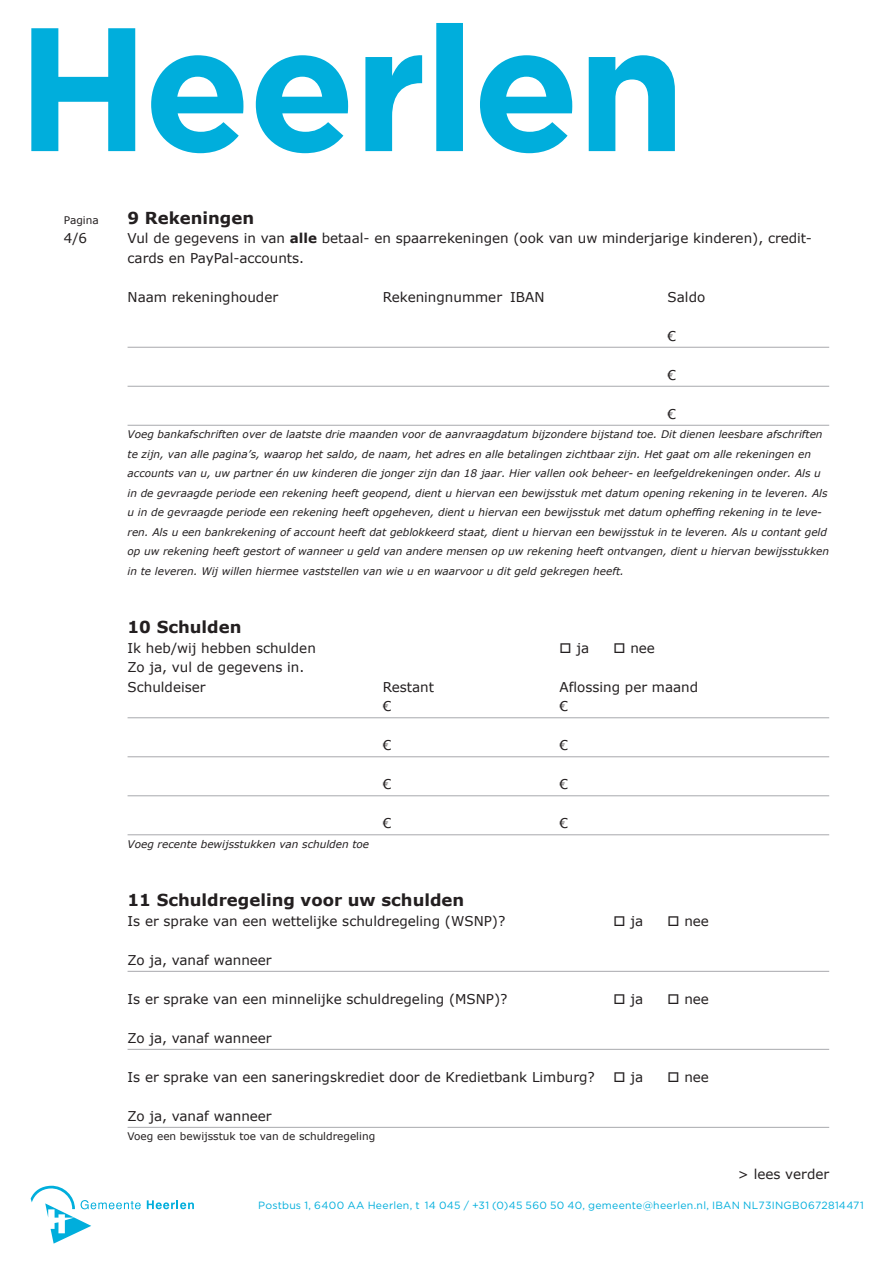
<style>
.page{position:relative;width:893px;height:1263px;background:#fff}
.page>*{position:absolute;margin:0;border:0;box-sizing:border-box;transform-origin:0 0}
.t1{font:700 16.5px "Verdana";color:#231f20}
.t2{font:13.5px/19.5px "Verdana";color:#231f20}
.t3{font:italic 10.5px/19.5px "Verdana";color:#231f20}
.t4{font:10.5px "Gotham";letter-spacing:.025em;color:#00aedc}
.t5{font:10.5px "Verdana";color:#231f20}
.s1{font-weight:700}
</style>
<div class="page">
<svg style="left:31px;top:23px;width:644px;height:130px"></svg>
<svg style="left:31px;top:1185px;width:110px;height:58px"></svg>
<svg style="left:147px;top:1200px;width:47px;height:9px"></svg>
<hr style="left:128px;top:347px;width:701px;height:1px;background:#a8a9ad">
<hr style="left:128px;top:386px;width:701px;height:1px;background:#a8a9ad">
<hr style="left:128px;top:425px;width:701px;height:1px;background:#a8a9ad">
<hr style="left:128px;top:717px;width:701px;height:1px;background:#a8a9ad">
<hr style="left:128px;top:756px;width:701px;height:1px;background:#a8a9ad">
<hr style="left:128px;top:795px;width:701px;height:1px;background:#a8a9ad">
<hr style="left:128px;top:834px;width:701px;height:1px;background:#a8a9ad">
<hr style="left:128px;top:971px;width:701px;height:1px;background:#a8a9ad">
<hr style="left:128px;top:1049px;width:701px;height:1px;background:#a8a9ad">
<hr style="left:128px;top:1127px;width:701px;height:1px;background:#a8a9ad">
<p class="t5" style="left:64px;top:213px;width:37px">Pagina</p>
<p class="t2" style="left:64px;top:228px;width:25px">4/6</p>
<h1 class="t1" style="left:128px;top:207px;width:128px">9 Rekeningen</h1>
<p class="t2" style="left:128px;top:228px;width:686px">Vul de gegevens in van <span class="s1">alle</span> betaal- en spaarrekeningen (ook van uw minderjarige kinderen), credit&shy;cards en PayPal-accounts.</p>
<p class="t2" style="left:128px;top:286px;width:152px">Naam rekeninghouder</p>
<p class="t2" style="left:383px;top:286px;width:163px">Rekeningnummer IBAN</p>
<p class="t2" style="left:668px;top:286px;width:39px">Saldo</p>
<p class="t2" style="left:668px;top:325px;width:10px">€</p>
<p class="t2" style="left:668px;top:364px;width:10px">€</p>
<p class="t2" style="left:668px;top:403px;width:10px">€</p>
<p class="t3" style="left:128px;top:424px;width:703px">Voeg bankafschriften over de laatste drie maanden voor de aanvraagdatum bijzondere bijstand toe. Dit dienen leesbare afschriften te zijn, van alle pagina’s, waarop het saldo, de naam, het adres en alle betalingen zichtbaar zijn. Het gaat om alle rekeningen en accounts van u, uw partner én uw kinderen die jonger zijn dan 18 jaar. Hier vallen ook beheer- en leefgeldrekeningen onder. Als u in de gevraagde periode een rekening heeft geopend, dient u hiervan een bewijsstuk met datum opening rekening in te leveren. Als u in de gevraagde periode een rekening heeft opgeheven, dient u hiervan een bewijsstuk met datum opheffing rekening in te leve&shy;ren. Als u een bankrekening of account heeft dat geblokkeerd staat, dient u hiervan een bewijsstuk in te leveren. Als u contant geld op uw rekening heeft gestort of wanneer u geld van andere mensen op uw rekening heeft ontvangen, dient u hiervan bewijsstukken in te leveren. Wij willen hiermee vaststellen van wie u en waarvoor u dit geld gekregen heeft.</p>
<h1 class="t1" style="left:128px;top:617px;width:115px">10 Schulden</h1>
<p class="t2" style="left:128px;top:637px;width:190px">Ik heb/wij hebben schulden</p>
<p class="t2" style="left:560px;top:637px;width:31px">□ ja</p>
<p class="t2" style="left:614px;top:637px;width:43px">□ nee</p>
<p class="t2" style="left:128px;top:657px;width:178px">Zo ja, vul de gegevens in.<br>Schuldeiser</p>
<p class="t2" style="left:383px;top:676px;width:53px">Restant</p>
<p class="t2" style="left:560px;top:676px;width:140px">Aflossing per maand</p>
<p class="t2" style="left:383px;top:696px;width:10px">€</p>
<p class="t2" style="left:560px;top:696px;width:10px">€</p>
<p class="t2" style="left:383px;top:735px;width:10px">€</p>
<p class="t2" style="left:560px;top:735px;width:10px">€</p>
<p class="t2" style="left:383px;top:774px;width:10px">€</p>
<p class="t2" style="left:560px;top:774px;width:10px">€</p>
<p class="t2" style="left:383px;top:813px;width:10px">€</p>
<p class="t2" style="left:560px;top:813px;width:10px">€</p>
<p class="t3" style="left:128px;top:834px;width:243px">Voeg recente bewijsstukken van schulden toe</p>
<h1 class="t1" style="left:128px;top:890px;width:338px">11 Schuldregeling voor uw schulden</h1>
<p class="t2" style="left:128px;top:910px;width:379px">Is er sprake van een wettelijke schuldregeling (WSNP)?</p>
<p class="t2" style="left:614px;top:910px;width:31px">□ ja</p>
<p class="t2" style="left:668px;top:910px;width:43px">□ nee</p>
<p class="t2" style="left:128px;top:949px;width:146px">Zo ja, vanaf wanneer</p>
<p class="t2" style="left:128px;top:988px;width:382px">Is er sprake van een minnelijke schuldregeling (MSNP)?</p>
<p class="t2" style="left:614px;top:988px;width:31px">□ ja</p>
<p class="t2" style="left:668px;top:988px;width:43px">□ nee</p>
<p class="t2" style="left:128px;top:1027px;width:146px">Zo ja, vanaf wanneer</p>
<p class="t2" style="left:128px;top:1066px;width:469px">Is er sprake van een saneringskrediet door de Kredietbank Limburg?</p>
<p class="t2" style="left:614px;top:1066px;width:31px">□ ja</p>
<p class="t2" style="left:668px;top:1066px;width:43px">□ nee</p>
<p class="t2" style="left:128px;top:1105px;width:146px">Zo ja, vanaf wanneer</p>
<p class="t5" style="left:128px;top:1130px;width:249px">Voeg een bewijsstuk toe van de schuldregeling</p>
<p class="t2" style="left:738px;top:1164px;width:93px">&gt; lees verder</p>
<p class="t4" style="left:258px;top:1199px;width:607px">Postbus 1, 6400 AA Heerlen, t 14 045 / +31 (0)45 560 50 40, gemeente@heerlen.nl, IBAN NL73INGB0672814471</p>
</div>
